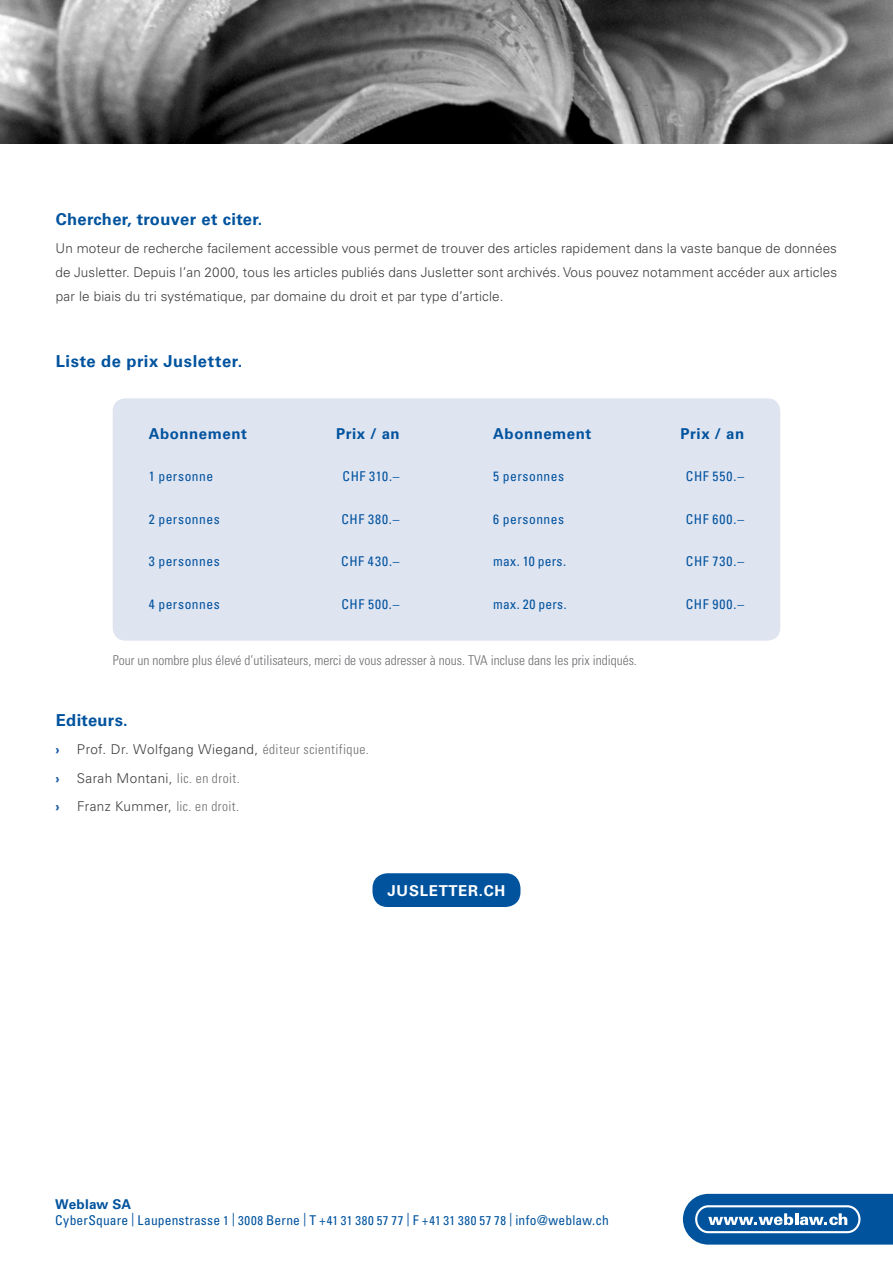
<style>
.page{position:relative;width:893px;height:1263px;background:#fff}
.page>*{position:absolute;margin:0;border:0;box-sizing:border-box;transform-origin:0 0}
.t1{font:700 16.5px "Univers LT Std";letter-spacing:.025em;color:#01539e}
.t2{font:700 15px "Univers LT Std";letter-spacing:.035em;color:#01539e}
.t3{font:700 15px "Univers LT Std";letter-spacing:.05em;color:#fff}
.t4{font:300 13.5px/24px "Univers LT Std";letter-spacing:.01em;color:#3e3e3f;text-align:justify}
.t5{font:condensed 13.5px "Univers LT Std";letter-spacing:.035em;color:#01539e}
.t6{font:300 condensed 13.5px "Univers LT Std";color:#6c6d70}
.t7{font:condensed 13.5px/16.2px "Univers LT Std";letter-spacing:.015em;color:#01539e}
.t8{font:300 13.5px "Univers LT Std";letter-spacing:.03em;color:#3e3e3f}
.t9{font:condensed 13.5px "Univers LT Std";letter-spacing:.01em;color:#01539e}
.t10{font:700 13.5px "Univers LT Std";color:#1c5ea5}
.s1{font-stretch:condensed;color:#6c6d70}
.s2{font-weight:700;font-stretch:normal}
.s3{font-size:12.75px}
</style>
<div class="page">
<svg style="left:683px;top:1194px;width:210px;height:50px"></svg>
<img style="left:0;top:0;width:893px;height:144px">
<div style="left:113px;top:398px;width:667px;height:243px;background:#dfe4f1;border-radius:13px"></div>
<div style="left:372px;top:873px;width:148px;height:34px;background:#01539e;border-radius:15px"></div>
<p class="t1" style="left:56px;top:210px;width:208px">Chercher, trouver et citer.</p>
<p class="t4" style="left:56px;top:236px;width:783px">Un moteur de recherche facilement accessible vous permet de trouver des articles rapidement dans la vaste banque de données de Jusletter. Depuis l’an 2000, tous les articles publiés dans Jusletter sont archivés. Vous pouvez notamment accéder aux articles par le biais du tri systématique, par domaine du droit et par type d’article.</p>
<p class="t1" style="left:56px;top:351px;width:188px">Liste de prix Jusletter.</p>
<p class="t2" style="left:149px;top:425px;width:100px">Abonnement</p>
<p class="t2" style="left:336px;top:425px;width:65px">Prix / an</p>
<p class="t5" style="left:149px;top:468px;width:66px">1 personne</p>
<p class="t5" style="left:342px;top:468px;width:59px">CHF 310.–</p>
<p class="t5" style="left:149px;top:510px;width:72px">2 personnes</p>
<p class="t5" style="left:341px;top:510px;width:60px">CHF 380.–</p>
<p class="t5" style="left:149px;top:553px;width:72px">3 personnes</p>
<p class="t5" style="left:341px;top:553px;width:60px">CHF 430.–</p>
<p class="t5" style="left:149px;top:595px;width:72px">4 personnes</p>
<p class="t5" style="left:341px;top:595px;width:60px">CHF 500.–</p>
<p class="t2" style="left:493px;top:425px;width:100px">Abonnement</p>
<p class="t2" style="left:681px;top:425px;width:65px">Prix / an</p>
<p class="t5" style="left:493px;top:468px;width:72px">5 personnes</p>
<p class="t5" style="left:686px;top:468px;width:60px">CHF 550.–</p>
<p class="t5" style="left:493px;top:510px;width:72px">6 personnes</p>
<p class="t5" style="left:686px;top:510px;width:60px">CHF 600.–</p>
<p class="t9" style="left:493px;top:553px;width:74px">max. 10 pers.</p>
<p class="t5" style="left:686px;top:553px;width:60px">CHF 730.–</p>
<p class="t5" style="left:493px;top:595px;width:75px">max. 20 pers.</p>
<p class="t5" style="left:686px;top:595px;width:60px">CHF 900.–</p>
<p class="t6" style="left:113px;top:652px;width:526px">Pour un nombre plus élevé d’utilisateurs, merci de vous adresser à nous. TVA incluse dans les prix indiqués.</p>
<p class="t1" style="left:56px;top:710px;width:73px">Editeurs.</p>
<p class="t10" style="left:56px;top:742px;width:5px">›</p>
<p class="t8" style="left:77px;top:741px;width:293px">Prof. Dr. Wolfgang Wiegand, <span class="s1">éditeur scientifique.</span></p>
<p class="t10" style="left:56px;top:770px;width:5px">›</p>
<p class="t8" style="left:77px;top:770px;width:165px">Sarah Montani, <span class="s1">lic. en droit.</span></p>
<p class="t10" style="left:56px;top:798px;width:5px">›</p>
<p class="t4" style="left:77px;top:794px;width:164px">Franz Kummer, <span class="s1">lic. en droit.</span></p>
<p class="t3" style="left:387px;top:882px;width:119px">Jusletter.ch</p>
<p class="t7" style="left:55px;top:1195px;width:555px"><span class="s2">Weblaw SA<br></span>CyberSquare | Laupenstrasse <span class="s3">1</span> | <span class="s3">3008</span> Berne | T +<span class="s3">41 31 380 57 77</span> | F +<span class="s3">41 31 380 57 78</span> | info@weblaw.ch</p>
</div>
